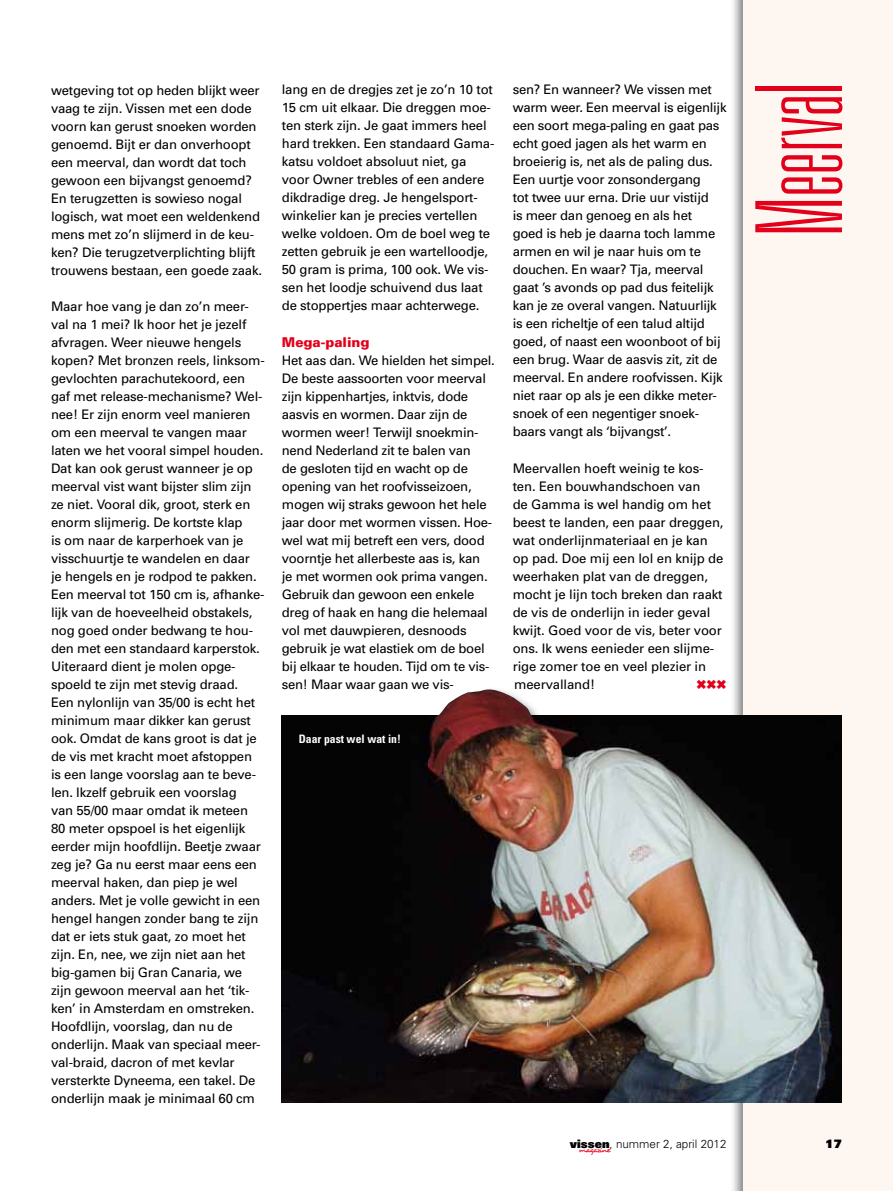
<style>
.page{position:relative;width:893px;height:1191px;background:#fff}
.page>*{position:absolute;margin:0;border:0;box-sizing:border-box;transform-origin:0 0}
.t1{font:100 ultra-condensed 120px "Univers";color:#e2001a}
.t2{font:900 13.5px "Univers";color:#e2001a}
.t3{font:13.2px/18px "Univers";letter-spacing:-.015em;color:#000}
.t4{font:300 11.7px "Univers";color:#000}
.t5{font:700 condensed 11.7px "Univers";color:#fff}
.t6{font:900 11.7px "Univers";color:#000}
</style>
<div class="page">
<div style="left:730px;top:0;width:163px;height:1191px;background:#000;opacity:.5"></div>
<div style="left:743px;top:0;width:150px;height:1191px;background:#fef6f1"></div>
<img style="left:282px;top:716px;width:560px;height:387px">
<div style="left:424px;top:685px;width:164px;height:99px;background:#000;opacity:.45"></div>
<img style="left:427px;top:689px;width:150px;height:84px">
<p class="t3" style="left:51px;top:81px;width:213px">wetgeving tot op heden blijkt weer vaag te zijn. Vissen met een dode voorn kan gerust snoeken worden genoemd. Bijt er dan onverhoopt een meerval, dan wordt dat toch gewoon een bijvangst genoemd?<br>En terugzetten is sowieso nogal logisch, wat moet een weldenkend mens met zo’n slijmerd in de keu&shy;ken? Die terugzetverplichting blijft trouwens bestaan, een goede zaak.</p>
<p class="t3" style="left:51px;top:297px;width:215px">Maar hoe vang je dan zo’n meer&shy;val na 1 mei? Ik hoor het je jezelf afvragen. Weer nieuwe hengels kopen? Met bronzen reels, linksom&shy;gevlochten parachutekoord, een gaf met release-mechanisme? Wel&shy;nee! Er zijn enorm veel manieren om een meerval te vangen maar laten we het vooral simpel houden.<br>Dat kan ook gerust wanneer je op meerval vist want bijster slim zijn ze niet. Vooral dik, groot, sterk en enorm slijmerig. De kortste klap<br>is om naar de karperhoek van je visschuurtje te wandelen en daar<br>je hengels en je rodpod te pakken.<br>Een meerval tot 150 cm is, afhanke&shy;lijk van de hoeveelheid obstakels, nog goed onder bedwang te hou&shy;den met een standaard karperstok.<br>Uiteraard dient je molen opge&shy;spoeld te zijn met stevig draad.<br>Een nylonlijn van 35/00 is echt het minimum maar dikker kan gerust ook. Omdat de kans groot is dat je de vis met kracht moet afstoppen is een lange voorslag aan te beve&shy;len. Ikzelf gebruik een voorslag<br>van 55/00 maar omdat ik meteen<br>80 meter opspoel is het eigenlijk eerder mijn hoofdlijn. Beetje zwaar zeg je? Ga nu eerst maar eens een meerval haken, dan piep je wel anders. Met je volle gewicht in een hengel hangen zonder bang te zijn dat er iets stuk gaat, zo moet het zijn. En, nee, we zijn niet aan het big-gamen bij Gran Canaria, we zijn gewoon meerval aan het ‘tik&shy;ken’ in Amsterdam en omstreken.<br>Hoofdlijn, voorslag, dan nu de onderlijn. Maak van speciaal meer&shy;val-braid, dacron of met kevlar versterkte Dyneema, een takel. De onderlijn maak je minimaal 60 cm</p>
<p class="t3" style="left:282px;top:80px;width:214px">lang en de dregjes zet je zo’n 10 tot 15 cm uit elkaar. Die dreggen moe&shy;ten sterk zijn. Je gaat immers heel hard trekken. Een standaard Gama&shy;katsu voldoet absoluut niet, ga voor Owner trebles of een andere dikdradige dreg. Je hengelsport&shy;winkelier kan je precies vertellen welke voldoen. Om de boel weg te zetten gebruik je een wartelloodje, 50 gram is prima, 100 ook. We vis&shy;sen het loodje schuivend dus laat de stoppertjes maar achterwege.</p>
<p class="t2" style="left:282px;top:333px;width:89px">Mega-paling</p>
<p class="t3" style="left:282px;top:351px;width:215px">Het aas dan. We hielden het simpel.<br>De beste aassoorten voor meerval zijn kippenhartjes, inktvis, dode aasvis en wormen. Daar zijn de wormen weer! Terwijl snoekmin&shy;nend Nederland zit te balen van<br>de gesloten tijd en wacht op de opening van het roofvisseizoen, mogen wij straks gewoon het hele jaar door met wormen vissen. Hoe&shy;wel wat mij betreft een vers, dood voorntje het allerbeste aas is, kan<br>je met wormen ook prima vangen.<br>Gebruik dan gewoon een enkele dreg of haak en hang die helemaal vol met dauwpieren, desnoods gebruik je wat elastiek om de boel bij elkaar te houden. Tijd om te vis&shy;sen! Maar waar gaan we vis-</p>
<p class="t5" style="left:299px;top:731px;width:104px">Daar past wel wat in!</p>
<p class="t3" style="left:513px;top:81px;width:215px">sen? En wanneer? We vissen met warm weer. Een meerval is eigenlijk een soort mega-paling en gaat pas echt goed jagen als het warm en broeierig is, net als de paling dus.<br>Een uurtje voor zonsondergang<br>tot twee uur erna. Drie uur vistijd<br>is meer dan genoeg en als het<br>goed is heb je daarna toch lamme armen en wil je naar huis om te douchen. En waar? Tja, meerval gaat ’s avonds op pad dus feitelijk kan je ze overal vangen. Natuurlijk is een richeltje of een talud altijd goed, of naast een woonboot of bij een brug. Waar de aasvis zit, zit de meerval. En andere roofvissen. Kijk niet raar op als je een dikke meter&shy;snoek of een negentiger snoek&shy;baars vangt als ‘bijvangst’.</p>
<p class="t3" style="left:513px;top:458px;width:212px">Meervallen hoeft weinig te kos&shy;ten. Een bouwhandschoen van<br>de Gamma is wel handig om het beest te landen, een paar dreggen, wat onderlijnmateriaal en je kan op pad. Doe mij een lol en knijp de weerhaken plat van de dreggen, mocht je lijn toch breken dan raakt de vis de onderlijn in ieder geval kwijt. Goed voor de vis, beter voor ons. Ik wens eenieder een slijme&shy;rige zomer toe en veel plezier in meervalland!</p>
<p class="t6" style="left:570px;top:1136px;width:41px">vissen</p>
<p class="t4" style="left:579px;top:1137px;width:149px"><sub>magazine</sub>, nummer 2, april 2012</p>
<h1 class="t1" style="left:738px;top:237px;width:155px;rotate:-90deg">Meerval</h1>
<p class="t6" style="left:826px;top:1136px;width:18px">17</p>
</div>
